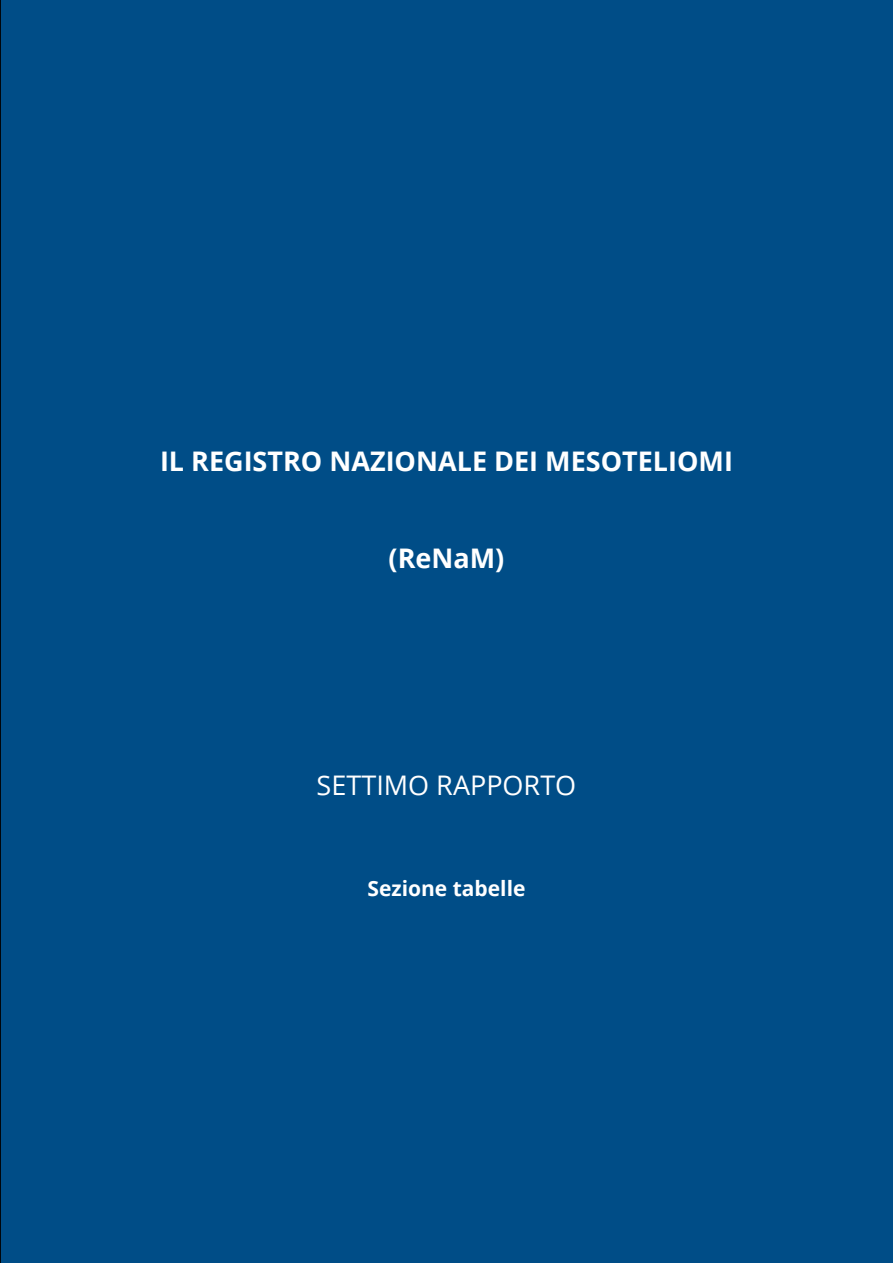
<style>
.page{position:relative;width:893px;height:1263px;background:#004d87}
.page>*{position:absolute;margin:0;border:0;box-sizing:border-box;transform-origin:0 0}
.t1{font:700 27px "Open Sans";color:#fff}
.t2{font:27px "Open Sans";color:#fff}
.t3{font:700 21px "Open Sans";color:#fff}
</style>
<div class="page">
<p class="t1" style="left:160px;top:442px;width:574px">IL REGISTRO NAZIONALE DEI MESOTELIOMI</p>
<p class="t1" style="left:389px;top:540px;width:117px">(ReNaM)</p>
<p class="t2" style="left:317px;top:767px;width:261px">SETTIMO RAPPORTO</p>
<p class="t3" style="left:367px;top:874px;width:160px">Sezione tabelle</p>
</div>
